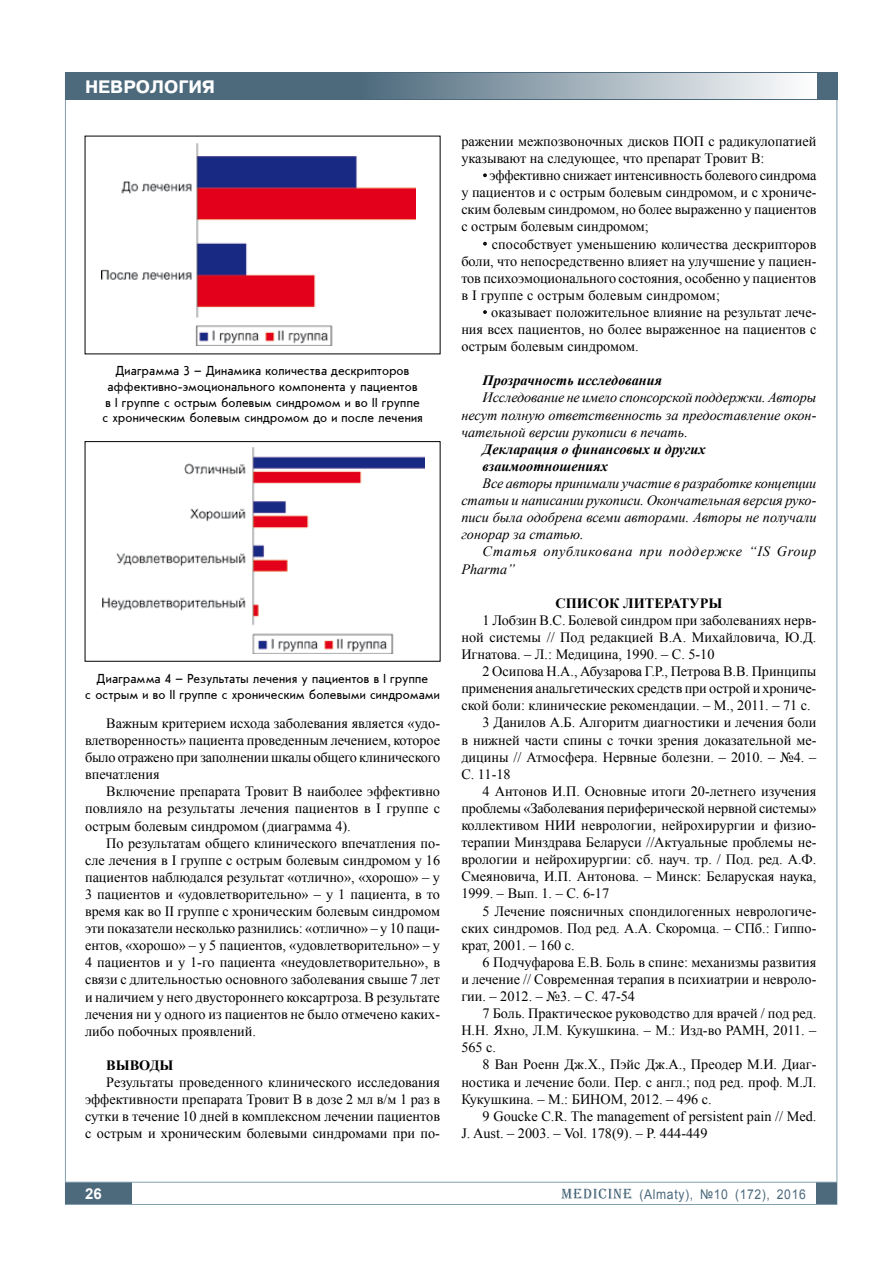
<style>
.page{position:relative;width:893px;height:1263px;background:#fff}
.page>*{position:absolute;margin:0;border:0;box-sizing:border-box;transform-origin:0 0}
.t1{font:700 18px "Pragmatica C";color:#fff}
.t2{font:700 15px "Arial";color:#fff}
.t3{font:14.25px/17.1px "Times New Roman";color:#000;text-align:justify}
.t4{font:italic 14.25px/17.1px "Times New Roman";color:#000;text-align:justify}
.t5{font:italic 700 14.25px/17.1px "Times New Roman";color:#000}
.t6{font:italic 14.25px/17.1px "Times New Roman";letter-spacing:.05em;color:#000}
.t7{font:700 14.25px "Times New Roman";color:#000}
.t8{font:13.5px/15.8px "Journal Sans";letter-spacing:.015em;color:#000;text-align:center;scale:.9 1}
.t9{font:13.5px "Arial";letter-spacing:.05em;color:#4d6a7d;scale:.9 1}
</style>
<div class="page">
<div style="left:65px;top:1182px;width:67px;height:22px;background:#4d6a7d"></div>
<div style="left:816px;top:1182px;width:21px;height:22px;background:#4d6a7d"></div>
<svg style="left:561px;top:1188px;width:71px;height:11px"></svg>
<hr style="left:65px;top:1182px;width:772px;height:1px;background:#83a0ae">
<div style="left:65px;top:72px;width:772px;height:28px;background:#4d6a7d"></div>
<div style="left:353px;top:73px;width:463px;height:26px;background:linear-gradient(to right,#4a687b,#fefefe)"></div>
<svg style="left:483px;top:173px;width:4px;height:5px"></svg>
<svg style="left:483px;top:241px;width:4px;height:5px"></svg>
<svg style="left:483px;top:310px;width:4px;height:4px"></svg>
<img style="left:101px;top:144px;width:314px;height:201px">
<img style="left:103px;top:448px;width:322px;height:206px">
<div style="left:85px;top:441px;width:355px;height:221px;border:1px solid #000"></div>
<p class="t1" style="left:85px;top:77px;width:132px">неврология</p>
<p class="t8" style="left:102px;top:363px;width:358px">Диаграмма 3 – Динамика количества дескрипторов аффективно-эмоционального компонента у пациентов<br>в I группе с острым болевым синдромом и во II группе с хроническим болевым синдромом до и после лечения</p>
<p class="t8" style="left:85px;top:671px;width:396px">Диаграмма 4 – Результаты лечения у пациентов в I группе<br>с острым и во II группе с хроническим болевыми синдромами</p>
<p class="t3" style="left:85px;top:714px;width:357px;text-indent:21px">Важным критерием исхода заболевания является «удо&shy;влетворенность» пациента проведенным лечением, которое было отражено при заполнении шкалы общего клинического впечатления</p>
<p class="t3" style="left:85px;top:783px;width:357px;text-indent:21px">Включение препарата Тровит В наиболее эффективно повлияло на результаты лечения пациентов в I группе с острым болевым синдромом (диаграмма 4).</p>
<p class="t3" style="left:85px;top:834px;width:357px;text-indent:21px">По результатам общего клинического впечатления по&shy;сле лечения в I группе с острым болевым синдромом у 16 пациентов наблюдался результат «отлично», «хорошо» – у 3 пациентов и «удовлетворительно» – у 1 пациента, в то время как во II группе с хроническим болевым синдромом эти показатели несколько разнились: «отлично» – у 10 паци&shy;ентов, «хорошо» – у 5 пациентов, «удовлетворительно» – у 4 пациентов и у 1-го пациента «неудовлетворительно», в связи с длительностью основного заболевания свыше 7 лет и наличием у него двустороннего коксартроза. В результате лечения ни у одного из пациентов не было отмечено каких&shy;либо побочных проявлений.</p>
<p class="t7" style="left:106px;top:1055px;width:69px">Выводы</p>
<p class="t3" style="left:85px;top:1073px;width:357px;text-indent:21px">Результаты проведенного клинического исследования эффективности препарата Тровит В в дозе 2 мл в/м 1 раз в сутки в течение 10 дней в комплексном лечении пациентов с острым и хроническим болевыми синдромами при по-</p>
<p class="t3" style="left:461px;top:132px;width:357px">ражении межпозвоночных дисков ПОП с радикулопатией указывают на следующее, что препарат Тровит В:</p>
<p class="t3" style="left:461px;top:167px;width:357px;text-indent:21px">· эффективно снижает интенсивность болевого синдрома у пациентов и с острым болевым синдромом, и с хрониче&shy;ским болевым синдромом, но более выраженно у пациентов с острым болевым синдромом;</p>
<p class="t3" style="left:461px;top:235px;width:357px;text-indent:21px">· способствует уменьшению количества дескрипторов боли, что непосредственно влияет на улучшение у пациен&shy;тов психоэмоционального состояния, особенно у пациентов в I группе с острым болевым синдромом;</p>
<p class="t3" style="left:461px;top:303px;width:357px;text-indent:21px">· оказывает положительное влияние на результат лече&shy;ния всех пациентов, но более выраженное на пациентов с острым болевым синдромом.</p>
<p class="t5" style="left:483px;top:372px;width:181px">Прозрачность исследования</p>
<p class="t4" style="left:461px;top:389px;width:357px;text-indent:21px">Исследование не имело спонсорской поддержки. Авторы несут полную ответственность за предоставление окон&shy;чательной версии рукописи в печать.</p>
<p class="t5" style="left:483px;top:440px;width:224px">Декларация о финансовых и других взаимоотношениях</p>
<p class="t4" style="left:461px;top:474px;width:357px;text-indent:21px">Все авторы принимали участие в разработке концепции статьи и написании рукописи. Окончательная версия руко&shy;писи была одобрена всеми авторами. Авторы не получали гонорар за статью.</p>
<p class="t6" style="left:461px;top:543px;width:356px;text-indent:21px">Статья опубликована при поддержке “IS Group<br>Pharma”</p>
<p class="t7" style="left:555px;top:593px;width:169px">Список литературы</p>
<p class="t3" style="left:461px;top:611px;width:357px;text-indent:21px">1 Лобзин В.С. Болевой синдром при заболеваниях нерв&shy;ной системы // Под редакцией В.А. Михайловича, Ю.Д.<br>Игнатова. – Л.: Медицина, 1990. – С. 5-10</p>
<p class="t3" style="left:483px;top:663px;width:335px">2 Осипова Н.А., Абузарова Г.Р., Петрова В.В. Принципы</p>
<p class="t3" style="left:461px;top:680px;width:356px">применения анальгетических средств при острой и хрониче-</p>
<p class="t3" style="left:461px;top:697px;width:351px">ской боли: клинические рекомендации. – М., 2011. – 71 с.</p>
<p class="t3" style="left:483px;top:714px;width:335px">3 Данилов А.Б. Алгоритм диагностики и лечения боли</p>
<p class="t3" style="left:461px;top:731px;width:357px">в нижней части спины с точки зрения доказательной ме-</p>
<p class="t3" style="left:461px;top:748px;width:357px">дицины // Атмосфера. Нервные болезни. – 2010. – №4. –</p>
<p class="t3" style="left:461px;top:765px;width:51px">С. 11-18</p>
<p class="t3" style="left:483px;top:782px;width:335px">4 Антонов И.П. Основные итоги 20-летнего изучения</p>
<p class="t3" style="left:461px;top:799px;width:357px">проблемы «Заболевания периферической нервной системы»</p>
<p class="t3" style="left:461px;top:816px;width:356px">коллективом НИИ неврологии, нейрохирургии и физио-</p>
<p class="t3" style="left:461px;top:834px;width:357px">терапии Минздрава Беларуси //Актуальные проблемы не-</p>
<p class="t3" style="left:461px;top:851px;width:357px">врологии и нейрохирургии: сб. науч. тр. / Под. ред. А.Ф.</p>
<p class="t3" style="left:461px;top:868px;width:357px">Смеяновича, И.П. Антонова. – Минск: Беларуская наука,</p>
<p class="t3" style="left:461px;top:885px;width:149px">1999. – Вып. 1. – С. 6-17</p>
<p class="t3" style="left:483px;top:902px;width:335px">5 Лечение поясничных спондилогенных неврологиче-</p>
<p class="t3" style="left:461px;top:919px;width:357px">ских синдромов. Под ред. А.А. Скоромца. – СПб.: Гиппо-</p>
<p class="t3" style="left:461px;top:936px;width:115px">крат, 2001. – 160 с.</p>
<p class="t3" style="left:483px;top:953px;width:335px">6 Подчуфарова Е.В. Боль в спине: механизмы развития</p>
<p class="t3" style="left:461px;top:970px;width:357px">и лечение // Современная терапия в психиатрии и невроло-</p>
<p class="t3" style="left:461px;top:987px;width:175px">гии. – 2012. – №3. – С. 47-54</p>
<p class="t3" style="left:483px;top:1005px;width:335px">7 Боль. Практическое руководство для врачей / под ред.</p>
<p class="t3" style="left:461px;top:1022px;width:357px">Н.Н. Яхно, Л.М. Кукушкина. – М.: Изд-во РАМН, 2011. –</p>
<p class="t3" style="left:461px;top:1039px;width:36px">565 с.</p>
<p class="t3" style="left:483px;top:1056px;width:335px">8 Ван Роенн Дж.Х., Пэйс Дж.А., Преодер М.И. Диаг-</p>
<p class="t3" style="left:461px;top:1073px;width:357px">ностика и лечение боли. Пер. с англ.; под ред. проф. М.Л.</p>
<p class="t3" style="left:461px;top:1090px;width:252px">Кукушкина. – М.: БИНОМ, 2012. – 496 с.</p>
<p class="t3" style="left:483px;top:1107px;width:335px">9 Goucke C.R. The management of persistent pain // Med.</p>
<p class="t3" style="left:461px;top:1124px;width:248px">J. Aust. – 2003. – Vol. 178(9). – P. 444-449</p>
<p class="t2" style="left:85px;top:1183px;width:18px">26</p>
<p class="t9" style="left:640px;top:1185px;width:186px">(Almaty), №10 (172), 2016</p>
</div>
